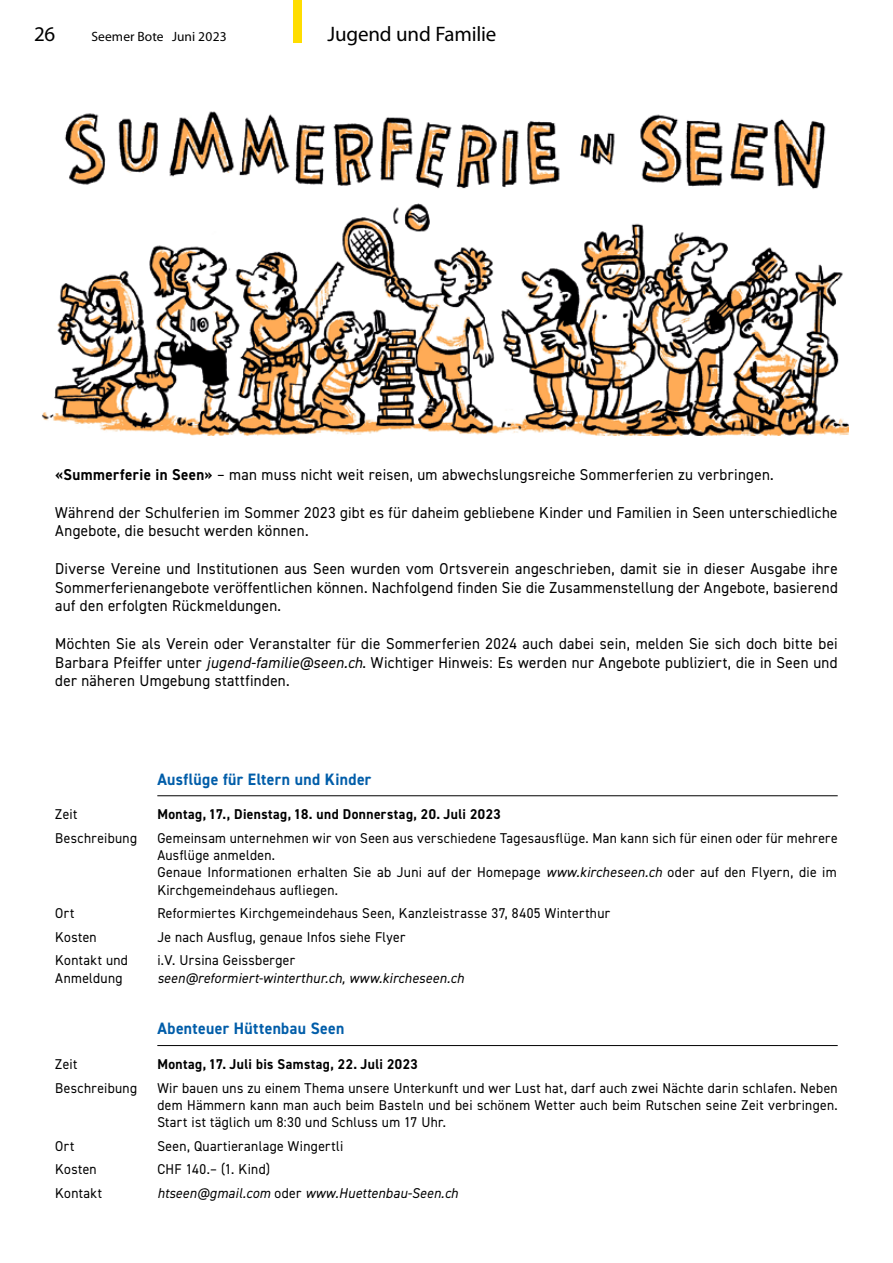
<style>
.page{position:relative;width:893px;height:1263px;background:#fff}
.page>*{position:absolute;margin:0;border:0;box-sizing:border-box;transform-origin:0 0}
.t1{font:21px "Myriad Pro";letter-spacing:-.01em;color:#000}
.t2{font:700 16.5px "DIN2014";letter-spacing:.025em;color:#005da9;scale:.95 1}
.t3{font:15.75px/18.8px "DIN2014";letter-spacing:.02em;color:#000;text-align:justify;scale:.95 1}
.t4{font:14.25px/17.2px "DIN2014";letter-spacing:.025em;color:#000;scale:.95 1}
.t5{font:italic 14.25px "DIN2014";letter-spacing:.025em;color:#000;scale:.95 1}
.t6{font:700 14.25px "DIN2014";letter-spacing:.03em;color:#000;scale:.95 1}
.t7{font:13.5px "Myriad Pro";letter-spacing:.005em;color:#000}
.s1{font-weight:700}
.s2{font-style:italic}
.s3{font-style:normal}
</style>
<div class="page">
<div style="left:293px;top:0;width:9px;height:43px;background:#fd0"></div>
<img style="left:41px;top:111px;width:807px;height:325px">
<hr style="left:157px;top:795px;width:681px;height:1px;background:#000">
<hr style="left:157px;top:1045px;width:681px;height:1px;background:#000">
<h1 class="t1" style="left:34px;top:21px;width:22px">26</h1>
<p class="t7" style="left:91px;top:28px;width:137px">Seemer Bote Juni 2023</p>
<h1 class="t1" style="left:327px;top:21px;width:170px">Jugend und Familie</h1>
<p class="t3" style="left:55px;top:465px;width:758px"><span class="s1">«Summerferie in Seen»</span> – man muss nicht weit reisen, um abwechslungsreiche Sommerferien zu verbringen.</p>
<p class="t3" style="left:55px;top:502px;width:825px">Während der Schulferien im Sommer 2023 gibt es für daheim gebliebene Kinder und Familien in Seen unterschiedliche<br>Angebote, die besucht werden können.</p>
<p class="t3" style="left:55px;top:559px;width:825px">Diverse Vereine und Institutionen aus Seen wurden vom Ortsverein angeschrieben, damit sie in dieser Ausgabe ihre Sommerferienangebote veröffentlichen können. Nachfolgend finden Sie die Zusammenstellung der Angebote, basierend auf den erfolgten Rückmeldungen.</p>
<p class="t3" style="left:55px;top:634px;width:825px">Möchten Sie als Verein oder Veranstalter für die Sommerferien 2024 auch dabei sein, melden Sie sich doch bitte bei Barbara Pfeiffer unter <span class="s2">jugend-familie@seen.ch</span>. Wichtiger Hinweis: Es werden nur Angebote publiziert, die in Seen und der näheren Umgebung stattfinden.</p>
<p class="t2" style="left:157px;top:768px;width:227px">Ausflüge für Eltern und Kinder</p>
<p class="t4" style="left:55px;top:805px;width:25px">Zeit</p>
<p class="t6" style="left:157px;top:805px;width:363px">Montag, 17., Dienstag, 18. und Donnerstag, 20. Juli 2023</p>
<p class="t4" style="left:55px;top:829px;width:88px">Beschreibung</p>
<p class="t4" style="left:157px;top:829px;width:718px">Gemeinsam unternehmen wir von Seen aus verschiedene Tagesausflüge. Man kann sich für einen oder für mehrere Ausflüge anmelden.<br>Genaue Informationen erhalten Sie ab Juni auf der Homepage <span class="s2">www.kircheseen.ch</span> oder auf den Flyern, die im Kirchgemeindehaus aufliegen.</p>
<p class="t4" style="left:55px;top:904px;width:22px">Ort</p>
<p class="t4" style="left:157px;top:904px;width:478px">Reformiertes Kirchgemeindehaus Seen, Kanzleistrasse 37, 8405 Winterthur</p>
<p class="t4" style="left:55px;top:928px;width:45px">Kosten</p>
<p class="t4" style="left:157px;top:928px;width:263px">Je nach Ausflug, genaue Infos siehe Flyer</p>
<p class="t4" style="left:55px;top:952px;width:78px">Kontakt und</p>
<p class="t4" style="left:157px;top:952px;width:147px">i.V. Ursina Geissberger</p>
<p class="t4" style="left:55px;top:969px;width:72px">Anmeldung</p>
<p class="t5" style="left:157px;top:969px;width:324px">seen@reformiert-winterthur.ch, www.kircheseen.ch</p>
<p class="t2" style="left:157px;top:1018px;width:198px">Abenteuer Hüttenbau Seen</p>
<p class="t4" style="left:55px;top:1055px;width:25px">Zeit</p>
<p class="t6" style="left:157px;top:1054px;width:276px">Montag, 17. Juli bis Samstag, 22. Juli 2023</p>
<p class="t4" style="left:55px;top:1079px;width:88px">Beschreibung</p>
<p class="t4" style="left:157px;top:1079px;width:718px;text-align:justify">Wir bauen uns zu einem Thema unsere Unterkunft und wer Lust hat, darf auch zwei Nächte darin schlafen. Neben dem Hämmern kann man auch beim Basteln und bei schönem Wetter auch beim Rutschen seine Zeit verbringen.<br>Start ist täglich um 8:30 und Schluss um 17 Uhr.</p>
<p class="t4" style="left:55px;top:1137px;width:22px">Ort</p>
<p class="t4" style="left:157px;top:1137px;width:197px">Seen, Quartieranlage Wingertli</p>
<p class="t4" style="left:55px;top:1160px;width:45px">Kosten</p>
<p class="t4" style="left:157px;top:1160px;width:120px">CHF 140.– (1. Kind)</p>
<p class="t4" style="left:55px;top:1184px;width:51px">Kontakt</p>
<p class="t5" style="left:157px;top:1184px;width:318px">htseen@gmail.com <span class="s3">oder</span> www.Huettenbau-Seen.ch</p>
</div>
